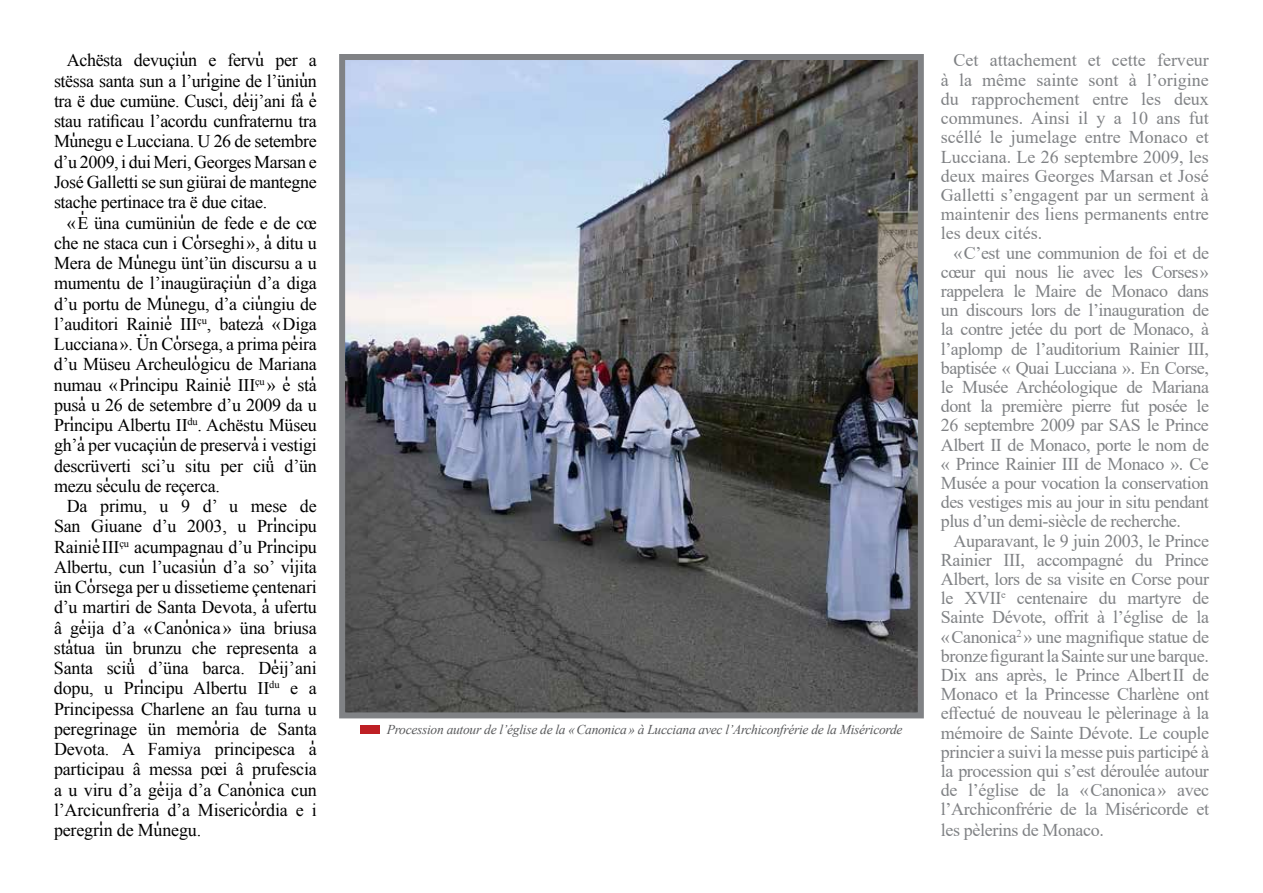
<style>
.page{position:relative;width:1263px;height:893px;background:#fff}
.page>*{position:absolute;margin:0;border:0;box-sizing:border-box;transform-origin:0 0}
.t1{font:18px/19.2px "Times New Roman";letter-spacing:-.02em;color:#808285;text-align:justify}
.t2{font:18px/20.2px "Tempu";letter-spacing:-.015em;color:#000;text-align:justify}
.t3{font:italic 13.5px "Times New Roman";letter-spacing:-.02em;color:#58595b}
</style>
<div class="page">
<img style="left:346px;top:61px;width:571px;height:650px">
<div style="left:339px;top:54px;width:585px;height:664px;border:6px solid #808285"></div>
<div style="left:360px;top:725px;width:20px;height:9px;background:#be1f24"></div>
<p class="t2" style="left:54px;top:50px;width:264px;text-indent:13px">Achësta devuçiùn e fervù per a stëssa santa sun a l’urìgine de l’üniùn tra ë due cumüne. Cuscì, dèij’ani fà è stau ratificau l’acordu cunfraternu tra Mùnegu e Lucciana. U 26 de setembre d’u 2009, i dui Meri, Georges Marsan e José Galletti se sun giürai de mantegne stache pertinace tra ë due citae.</p>
<p class="t2" style="left:54px;top:212px;width:264px;text-indent:13px">«È üna cumüniùn de fede e de cœ che ne staca cun i Còrseghi», à ditu u Mera de Mùnegu ünt’ün discursu a u mumentu de l’inaugüraçiùn d’a diga d’u portu de Mùnegu, d’a ciùngiu de l’auditori Rainiè III<sup>çu</sup>, batezà «Diga Lucciana». Ün Còrsega, a prima pèira d’u Müseu Archeulògicu de Mariana numau «Prìncipu Rainiè III<sup>çu</sup> » è stà pusà u 26 de setembre d’u 2009 da u Prìncipu Albertu II<sup>du</sup>. Achëstu Müseu gh’à per vucaçiùn de preservà i vestigi descrüverti sci’u situ per ciû d’ün mezu sèculu de reçerca.</p>
<p class="t2" style="left:54px;top:496px;width:264px;text-indent:13px">Da primu, u 9 d’ u mese de San Giuane d’u 2003, u Prìncipu RainièIII<sup>çu</sup> acumpagnau d’u Prìncipu Albertu, cun l’ucasiùn d’a so’ vìjita ün Còrsega per u dissetieme çentenari d’u martiri de Santa Devota, à ufertu â gèija d’a «Canònica» üna briusa stàtua ün brunzu che representa a Santa sciû d’üna barca. Dèij’ani dopu, u Prìncipu Albertu II<sup>du</sup> e a Principessa Charlene an fau turna u peregrinage ün memòria de Santa Devota. A Famiya principesca à participau â messa pœi â prufescia a u viru d’a gèija d’a Canònica cun l’Arcicunfreria d’a Misericòrdia e i peregrìn de Mùnegu.</p>
<p class="t3" style="left:387px;top:721px;width:517px">Procession autour de l’église de la «Canonica» à Lucciana avec l’Archiconfrérie de la Miséricorde</p>
<p class="t1" style="left:941px;top:50px;width:270px;text-indent:13px">Cet attachement et cette ferveur à la même sainte sont à l’origine du rapprochement entre les deux communes. Ainsi il y a 10 ans fut scéllé le jumelage entre Monaco et Lucciana. Le 26 septembre 2009, les deux maires Georges Marsan et José Galletti s’engagent par un serment à maintenir des liens permanents entre les deux cités.</p>
<p class="t1" style="left:941px;top:242px;width:270px;text-indent:13px">«C’est une communion de foi et de cœur qui nous lie avec les Corses» rappelera le Maire de Monaco dans un discours lors de l’inauguration de la contre jetée du port de Monaco, à l’aplomp de l’auditorium Rainier III, baptisée « Quai Lucciana ». En Corse, le Musée Archéologique de Mariana dont la première pierre fut posée le 26 septembre 2009 par SAS le Prince Albert II de Monaco, porte le nom de « Prince Rainier III de Monaco ». Ce Musée a pour vocation la conservation des vestiges mis au jour in situ pendant plus d’un demi-siècle de recherche.</p>
<p class="t1" style="left:941px;top:530px;width:270px;text-indent:13px">Auparavant, le 9 juin 2003, le Prince Rainier III, accompagné du Prince Albert, lors de sa visite en Corse pour le XVII<sup>e</sup> centenaire du martyre de Sainte Dévote, offrit à l’église de la «Canonica<sup>2</sup> » une magnifique statue de bronze figurant la Sainte sur une barque.<br>Dix ans après, le Prince AlbertII de Monaco et la Princesse Charlène ont effectué de nouveau le pèlerinage à la mémoire de Sainte Dévote. Le couple princier a suivi la messe puis participé à la procession qui s’est déroulée autour de l’église de la «Canonica» avec l’Archiconfrérie de la Miséricorde et les pèlerins de Monaco.</p>
</div>
